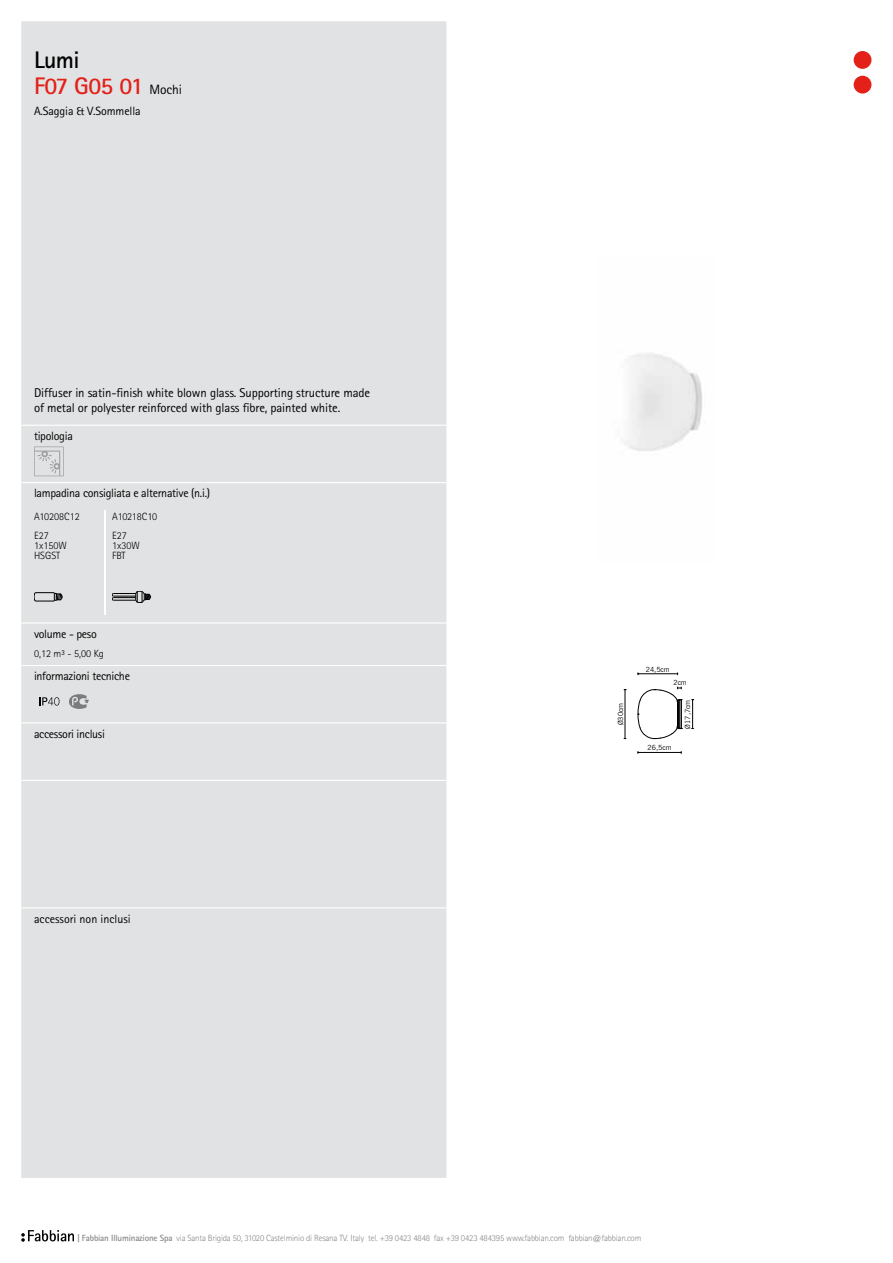
<style>
.page{position:relative;width:893px;height:1263px;background:#fff}
.page>*{position:absolute;margin:0;border:0;box-sizing:border-box;transform-origin:0 0}
.t1{font:700 24px/25.2px "Rotis Sans Serif Std";letter-spacing:-.025em;color:#e32119}
.t2{font:12.75px/15px "Rotis Sans Serif Std";letter-spacing:-.01em;color:#000}
.t3{font:12px "Rotis Sans Serif Std";letter-spacing:-.025em;color:#000}
.t4{font:12px "Rotis Sans Serif Std";color:#000}
.t5{font:300 10.5px/18.3px "Rotis Sans Serif Std";color:#000}
.t6{font:300 9px "Rotis Sans Serif Std";letter-spacing:-.02em;color:#87888a}
.t7{font:7.05px "News Gothic BT";color:#000}
.s1{color:#000}
.s2{font-weight:400;font-size:13.5px;color:#000}
.s3{font-weight:700}
</style>
<div class="page">
<div style="left:21px;top:21px;width:425px;height:1157px;background:#e1e2e3"></div>
<hr style="left:21px;top:425px;width:425px;height:1px;background:#fff">
<hr style="left:21px;top:482px;width:425px;height:1px;background:#fff">
<hr style="left:21px;top:622px;width:425px;height:1px;background:#fff">
<hr style="left:21px;top:665px;width:425px;height:1px;background:#fff">
<hr style="left:21px;top:722px;width:425px;height:1px;background:#fff">
<hr style="left:21px;top:780px;width:425px;height:1px;background:#fff">
<hr style="left:21px;top:907px;width:425px;height:1px;background:#fff">
<svg style="left:34px;top:446px;width:30px;height:30px"></svg>
<svg style="left:34px;top:592px;width:29px;height:9px"></svg>
<hr style="left:104px;top:510px;width:2px;height:104px;background:#fff">
<svg style="left:112px;top:591px;width:39px;height:12px"></svg>
<svg style="left:39px;top:697px;width:20px;height:8px"></svg>
<svg style="left:69px;top:694px;width:20px;height:15px"></svg>
<img style="left:624px;top:353px;width:78px;height:98px">
<hr style="left:625px;top:690px;width:1px;height:48px;background:#000">
<hr style="left:638px;top:673px;width:40px;height:1px;background:#000">
<svg style="left:692px;top:699px;width:2px;height:30px"></svg>
<hr style="left:638px;top:752px;width:43px;height:1px;background:#000">
<svg style="left:637px;top:687px;width:45px;height:52px"></svg>
<svg style="left:21px;top:1230px;width:53px;height:12px"></svg>
<div style="left:854px;top:51px;width:17px;height:18px;background:#e32119;border-radius:50%"></div>
<div style="left:854px;top:76px;width:17px;height:18px;background:#e32119;border-radius:50%"></div>
<h1 class="t1" style="left:34px;top:47px;width:150px"><span class="s1">Lumi<br></span>F07 G05 01 <span class="s2">Mochi</span></h1>
<h3 class="t3" style="left:34px;top:104px;width:108px">A.Saggia &amp; V.Sommella</h3>
<h2 class="t2" style="left:34px;top:386px;width:338px">Diffuser in satin-finish white blown glass. Supporting structure made of metal or polyester reinforced with glass fibre, painted white.</h2>
<h3 class="t3" style="left:34px;top:429px;width:40px">tipologia</h3>
<h3 class="t3" style="left:34px;top:486px;width:178px">lampadina consigliata e alternative (n.i.)</h3>
<p class="t5" style="left:34px;top:508px;width:47px">A10208C12<br>E27</p>
<p class="t5" style="left:34px;top:540px;width:34px;line-height:10.2px">1x150W<br>HSGST</p>
<p class="t5" style="left:112px;top:508px;width:47px">A10218C10<br>E27</p>
<p class="t5" style="left:112px;top:540px;width:29px;line-height:10.2px">1x30W<br>FBT</p>
<h3 class="t3" style="left:34px;top:626px;width:64px">volume - peso</h3>
<p class="t5" style="left:34px;top:644px;width:71px">0,12 m³ - 5,00 Kg</p>
<h3 class="t3" style="left:34px;top:669px;width:97px">informazioni tecniche</h3>
<h3 class="t3" style="left:34px;top:726px;width:72px">accessori inclusi</h3>
<h3 class="t4" style="left:34px;top:911px;width:98px">accessori non inclusi</h3>
<p class="t7" style="left:616px;top:725px;width:24px;rotate:-90deg">Ø30cm</p>
<p class="t7" style="left:646px;top:665px;width:26px">24,5cm</p>
<p class="t7" style="left:673px;top:678px;width:15px">2cm</p>
<p class="t7" style="left:647px;top:743px;width:26px">26,5cm</p>
<p class="t7" style="left:683px;top:728px;width:30px;rotate:-90deg">Ø17,7cm</p>
<p class="t6" style="left:77px;top:1233px;width:565px"><span class="s3">| Fabbian Illuminazione Spa</span> via Santa Brigida 50, 31020 Castelminio di Resana TV. Italy tel. +39 0423 4848 fax +39 0423 484395 www.fabbian.com fabbian@fabbian.com</p>
</div>
